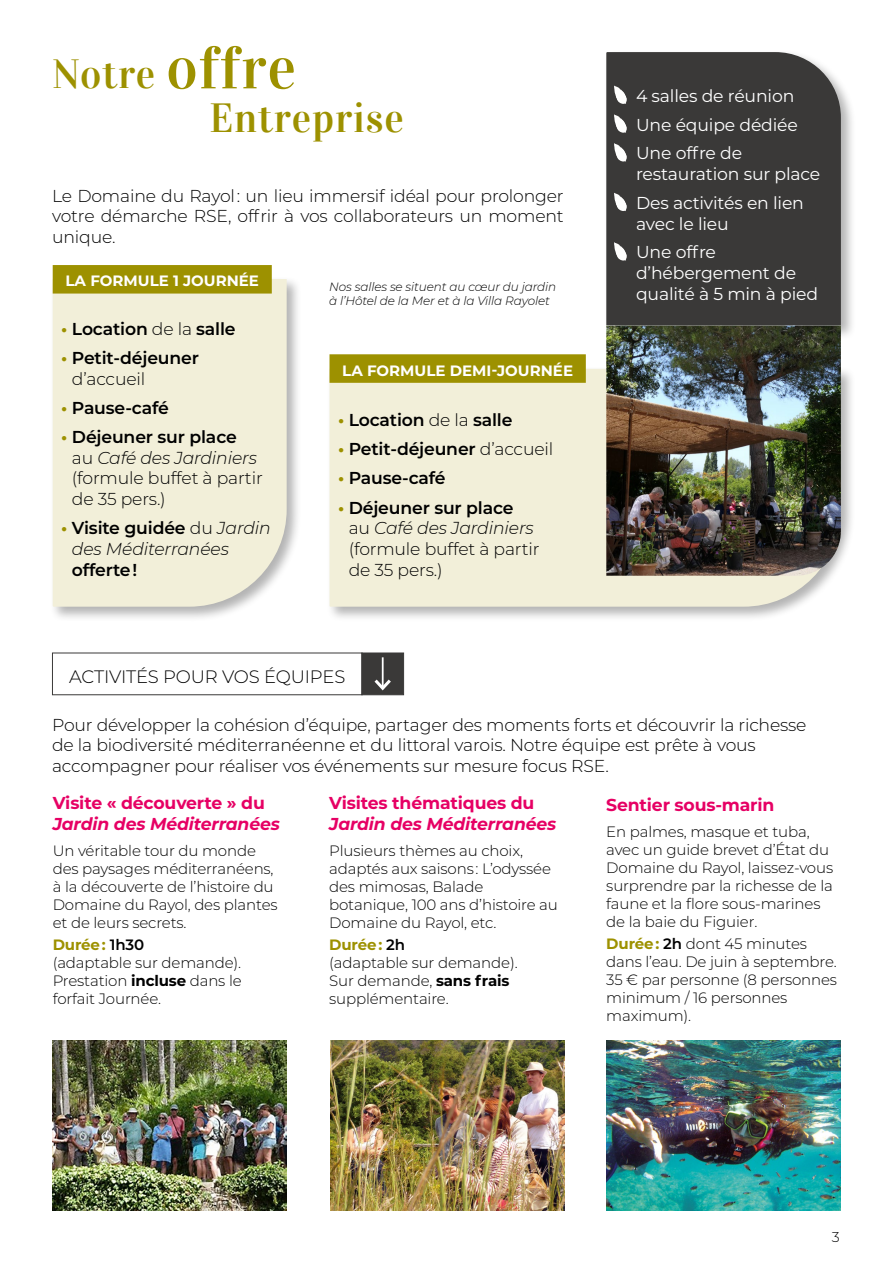
<style>
.page{position:relative;width:893px;height:1263px;background:#fff}
.page>*{position:absolute;margin:0;border:0;box-sizing:border-box;transform-origin:0 0}
.t1{font:40.65px/43.5px "Vidaloka";letter-spacing:.02em;color:#9d9100}
.t2{font:300 18px "Montserrat";letter-spacing:-.01em;color:#000}
.t3{font:300 17.25px/20.7px "Montserrat";letter-spacing:-.01em;color:#000}
.t4{font:17.25px/28.8px "Montserrat";letter-spacing:-.01em;color:#fff}
.t5{font:600 17.25px/20.7px "Montserrat";letter-spacing:-.01em;color:#000}
.t6{font:700 17.25px "Montserrat";letter-spacing:-.01em;color:#e60064}
.t7{font:italic 700 17.25px "Montserrat";letter-spacing:-.01em;color:#e60064}
.t8{font:italic 300 17.25px/20.7px "Montserrat";letter-spacing:-.01em;color:#000}
.t9{font:300 15px/18px "Montserrat";letter-spacing:-.01em;color:#000}
.t10{font:700 15px "Montserrat";color:#fff}
.t11{font:300 14.25px "Montserrat";color:#000}
.t12{font:italic 300 12px/14.4px "Montserrat";letter-spacing:-.01em;color:#000}
.s1{font-size:60px}
.s2{font-weight:700;color:#9d9100}
.s3{font-weight:300}
.s4{font-weight:600}
.s5{font-style:italic}
.s6{font-weight:700;font-style:normal;color:#9d9100}
.s7{font-weight:600;font-style:normal}
.s8{font-style:normal}
.s9{font-weight:700}
</style>
<div class="page">
<div style="left:50px;top:276px;width:252px;height:346px;background:#000;opacity:.3"></div>
<div style="left:53px;top:279px;width:234px;height:328px;background:#f2efd9"></div>
<div style="left:326px;top:366px;width:530px;height:256px;background:#000;opacity:.3"></div>
<div style="left:329px;top:369px;width:512px;height:238px;background:#f2efd9"></div>
<div style="left:603px;top:49px;width:253px;height:291px;background:#000;opacity:.3"></div>
<div style="left:606px;top:52px;width:235px;height:273px;background:#3a3938"></div>
<div style="left:53px;top:265px;width:219px;height:29px;background:#9d9100"></div>
<div style="left:329px;top:354px;width:257px;height:29px;background:#9d9100"></div>
<div style="left:52px;top:653px;width:310px;height:42px;border:1px solid #3a3938"></div>
<div style="left:361px;top:653px;width:43px;height:42px;background:#3a3938;border:1px solid #3a3938"></div>
<hr style="left:382px;top:657px;width:2px;height:31px;background:#fff">
<svg style="left:374px;top:676px;width:17px;height:15px"></svg>
<svg style="left:614px;top:86px;width:13px;height:18px"></svg>
<svg style="left:614px;top:114px;width:13px;height:19px"></svg>
<svg style="left:614px;top:143px;width:13px;height:19px"></svg>
<svg style="left:614px;top:193px;width:13px;height:18px"></svg>
<svg style="left:614px;top:242px;width:13px;height:19px"></svg>
<img style="left:606px;top:326px;width:235px;height:250px">
<img style="left:52px;top:1041px;width:235px;height:170px">
<img style="left:330px;top:1041px;width:235px;height:170px">
<img style="left:606px;top:1041px;width:235px;height:170px">
<h1 class="t1" style="left:209px;top:53px;width:196px;text-indent:-157px">Notre <span class="s1">offre<br></span>Entreprise</h1>
<p class="t3" style="left:52px;top:185px;width:513px;text-align:justify">Le Domaine du Rayol : un lieu immersif idéal pour prolonger votre démarche RSE, offrir à vos collaborateurs un moment unique.</p>
<p class="t12" style="left:329px;top:279px;width:229px">Nos salles se situent au cœur du jardin à l’Hôtel de la Mer et à la Villa Rayolet</p>
<p class="t10" style="left:65px;top:270px;width:195px">LA FORMULE 1 JOURNÉE</p>
<p class="t5" style="left:61px;top:317px;width:176px"><span class="s2">•</span> Location <span class="s3">de la</span> salle</p>
<p class="t5" style="left:72px;top:347px;width:129px;text-indent:-11px"><span class="s2">•</span> Petit-déjeuner <span class="s3">d’accueil</span></p>
<p class="t5" style="left:61px;top:397px;width:109px"><span class="s2">•</span> Pause-café</p>
<p class="t3" style="left:72px;top:426px;width:192px;text-indent:-11px"><span class="s2">•</span> <span class="s4">Déjeuner sur place<br></span>au <span class="s5">Café des Jardiniers </span>(formule buffet à partir de 35 pers.)</p>
<p class="t8" style="left:72px;top:517px;width:200px;text-indent:-11px"><span class="s6">•</span> <span class="s7">Visite guidée</span> <span class="s8">du</span> Jardin des Méditerranées</p>
<p class="t5" style="left:72px;top:558px;width:67px">offerte !</p>
<p class="t10" style="left:342px;top:359px;width:232px">LA FORMULE DEMI-JOURNÉE</p>
<p class="t5" style="left:338px;top:409px;width:176px"><span class="s2">•</span> Location <span class="s3">de la</span> salle</p>
<p class="t5" style="left:338px;top:438px;width:217px"><span class="s2">•</span> Petit-déjeuner <span class="s3">d’accueil</span></p>
<p class="t5" style="left:338px;top:467px;width:109px"><span class="s2">•</span> Pause-café</p>
<p class="t3" style="left:349px;top:497px;width:192px;text-indent:-11px"><span class="s2">•</span> <span class="s4">Déjeuner sur place<br></span>au <span class="s5">Café des Jardiniers </span>(formule buffet à partir de 35 pers.)</p>
<p class="t2" style="left:69px;top:664px;width:277px">ACTIVITÉS POUR VOS ÉQUIPES</p>
<p class="t4" style="left:636px;top:81px;width:163px">4 salles de réunion<br>Une équipe dédiée<br>Une offre de</p>
<p class="t4" style="left:636px;top:159px;width:186px">restauration sur place<br>Des activités en lien</p>
<p class="t4" style="left:636px;top:209px;width:94px">avec le lieu<br>Une offre</p>
<p class="t4" style="left:636px;top:262px;width:184px;line-height:20.7px">d’hébergement de qualité à 5 min à pied</p>
<p class="t3" style="left:52px;top:714px;width:756px">Pour développer la cohésion d’équipe, partager des moments forts et découvrir la richesse de la biodiversité méditerranéenne et du littoral varois. Notre équipe est prête à vous accompagner pour réaliser vos événements sur mesure focus RSE.</p>
<p class="t6" style="left:53px;top:790px;width:214px">Visite « découverte » du</p>
<p class="t7" style="left:53px;top:811px;width:229px">Jardin des Méditerranées</p>
<p class="t9" style="left:53px;top:841px;width:226px">Un véritable tour du monde des paysages méditerranéens, à la découverte de l’histoire du<br>Domaine du Rayol, des plantes et de leurs secrets.</p>
<p class="t9" style="left:53px;top:936px;width:190px"><span class="s2">Durée :</span> <span class="s4">1h30<br></span>(adaptable sur demande).<br>Prestation <span class="s9">incluse</span> dans le forfait Journée.</p>
<p class="t6" style="left:329px;top:790px;width:207px">Visites thématiques du</p>
<p class="t7" style="left:329px;top:811px;width:229px">Jardin des Méditerranées</p>
<p class="t9" style="left:329px;top:841px;width:230px">Plusieurs thèmes au choix, adaptés aux saisons : L’odyssée des mimosas, Balade botanique, 100 ans d’histoire au<br>Domaine du Rayol, etc.</p>
<p class="t9" style="left:329px;top:936px;width:190px"><span class="s2">Durée :</span> <span class="s4">2h<br></span>(adaptable sur demande).<br>Sur demande, <span class="s9">sans frais </span>supplémentaire.</p>
<p class="t6" style="left:606px;top:792px;width:170px">Sentier sous-marin</p>
<p class="t9" style="left:606px;top:822px;width:228px">En palmes, masque et tuba, avec un guide brevet d’État du<br>Domaine du Rayol, laissez-vous surprendre par la richesse de la faune et la flore sous-marines de la baie du Figuier.</p>
<p class="t9" style="left:606px;top:934px;width:232px"><span class="s2">Durée :</span> <span class="s4">2h</span> dont 45 minutes dans l’eau. De juin à septembre.<br>35 € par personne (8 personnes minimum / 16 personnes maximum).</p>
<p class="t11" style="left:832px;top:1227px;width:9px">3</p>
</div>
